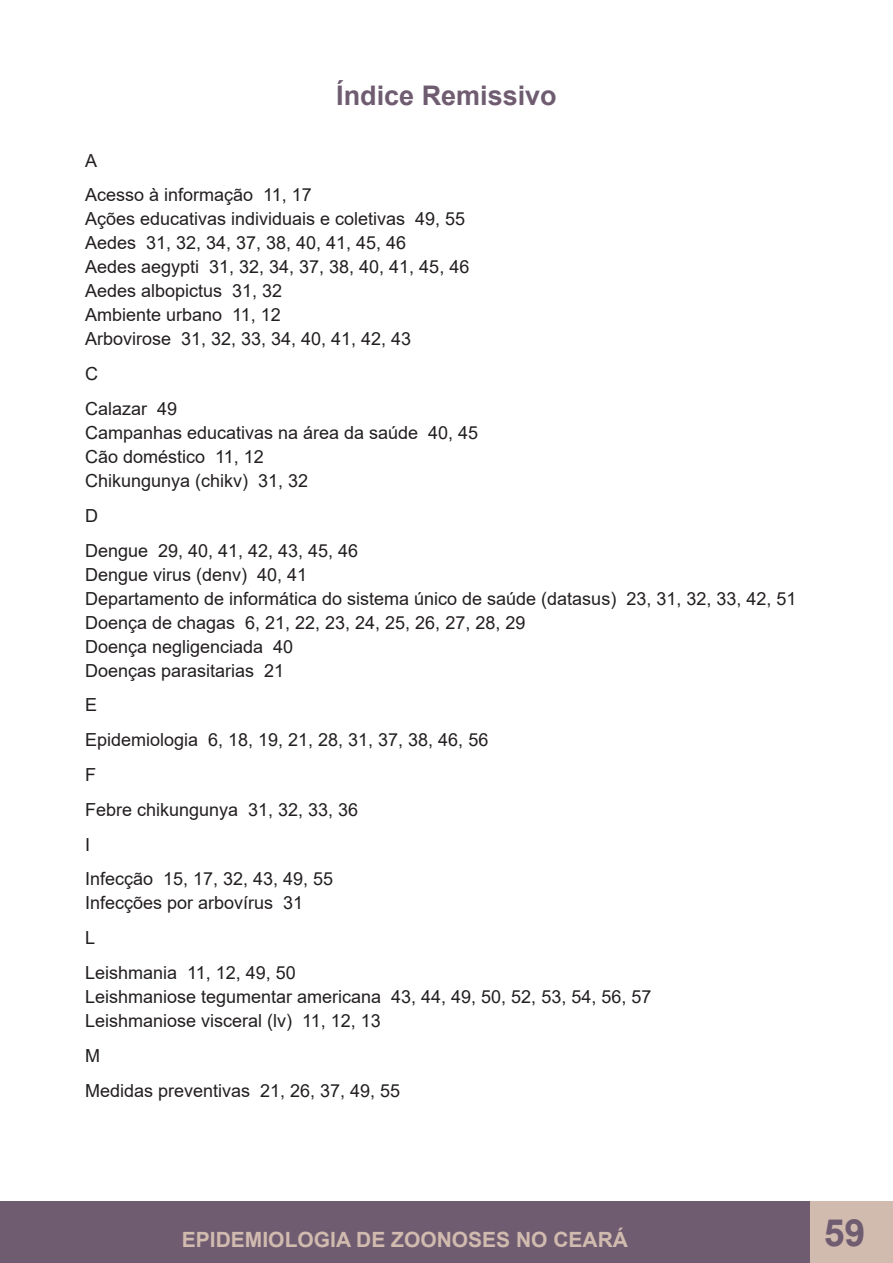
<style>
.page{position:relative;width:893px;height:1263px;background:#fff}
.page>*{position:absolute;margin:0;border:0;box-sizing:border-box;transform-origin:0 0}
.t1{font:700 37.5px "Arial";color:#6f5c71}
.t2{font:700 27px "Arial";color:#6f5c71}
.t3{font:700 21px "Arial";color:#d1baae}
.t4{font:18px "Arial";color:#231f20}
</style>
<div class="page">
<div style="left:0;top:1201px;width:810px;height:62px;background:#6f5c71"></div>
<div style="left:810px;top:1201px;width:83px;height:62px;background:#d1baae"></div>
<p class="t2" style="left:336px;top:76px;width:222px">Índice Remissivo</p>
<p class="t4" style="left:85px;top:148px;width:14px">A</p>
<p class="t4" style="left:85px;top:183px;width:228px">Acesso à informação 11, 17</p>
<p class="t4" style="left:85px;top:207px;width:382px">Ações educativas individuais e coletivas 49, 55</p>
<p class="t4" style="left:85px;top:231px;width:323px">Aedes 31, 32, 34, 37, 38, 40, 41, 45, 46</p>
<p class="t4" style="left:85px;top:255px;width:386px">Aedes aegypti 31, 32, 34, 37, 38, 40, 41, 45, 46</p>
<p class="t4" style="left:85px;top:279px;width:199px">Aedes albopictus 31, 32</p>
<p class="t4" style="left:85px;top:303px;width:197px">Ambiente urbano 11, 12</p>
<p class="t4" style="left:85px;top:327px;width:328px">Arbovirose 31, 32, 33, 34, 40, 41, 42, 43</p>
<p class="t4" style="left:85px;top:361px;width:14px">C</p>
<p class="t4" style="left:85px;top:396px;width:94px">Calazar 49</p>
<p class="t4" style="left:85px;top:420px;width:395px">Campanhas educativas na área da saúde 40, 45</p>
<p class="t4" style="left:85px;top:444px;width:180px">Cão doméstico 11, 12</p>
<p class="t4" style="left:85px;top:468px;width:225px">Chikungunya (chikv) 31, 32</p>
<p class="t4" style="left:85px;top:503px;width:14px">D</p>
<p class="t4" style="left:85px;top:538px;width:275px">Dengue 29, 40, 41, 42, 43, 45, 46</p>
<p class="t4" style="left:85px;top:562px;width:224px">Dengue virus (denv) 40, 41</p>
<p class="t4" style="left:85px;top:586px;width:713px">Departamento de informática do sistema único de saúde (datasus) 23, 31, 32, 33, 42, 51</p>
<p class="t4" style="left:85px;top:610px;width:442px">Doença de chagas 6, 21, 22, 23, 24, 25, 26, 27, 28, 29</p>
<p class="t4" style="left:85px;top:634px;width:210px">Doença negligenciada 40</p>
<p class="t4" style="left:85px;top:658px;width:201px">Doenças parasitarias 21</p>
<p class="t4" style="left:85px;top:693px;width:14px">E</p>
<p class="t4" style="left:85px;top:727px;width:405px">Epidemiologia 6, 18, 19, 21, 28, 31, 37, 38, 46, 56</p>
<p class="t4" style="left:85px;top:762px;width:12px">F</p>
<p class="t4" style="left:85px;top:797px;width:275px">Febre chikungunya 31, 32, 33, 36</p>
<p class="t4" style="left:85px;top:832px;width:7px">I</p>
<p class="t4" style="left:85px;top:867px;width:250px">Infecção 15, 17, 32, 43, 49, 55</p>
<p class="t4" style="left:85px;top:891px;width:220px">Infecções por arbovírus 31</p>
<p class="t4" style="left:85px;top:925px;width:12px">L</p>
<p class="t4" style="left:85px;top:960px;width:212px">Leishmania 11, 12, 49, 50</p>
<p class="t4" style="left:85px;top:984px;width:568px">Leishmaniose tegumentar americana 43, 44, 49, 50, 52, 53, 54, 56, 57</p>
<p class="t4" style="left:85px;top:1008px;width:297px">Leishmaniose visceral (lv) 11, 12, 13</p>
<p class="t4" style="left:85px;top:1043px;width:16px">M</p>
<p class="t4" style="left:85px;top:1078px;width:317px">Medidas preventivas 21, 26, 37, 49, 55</p>
<p class="t3" style="left:182px;top:1225px;width:448px">EPIDEMIOLOGIA DE ZOONOSES NO CEARÁ</p>
<h1 class="t1" style="left:824px;top:1206px;width:43px">59</h1>
</div>
